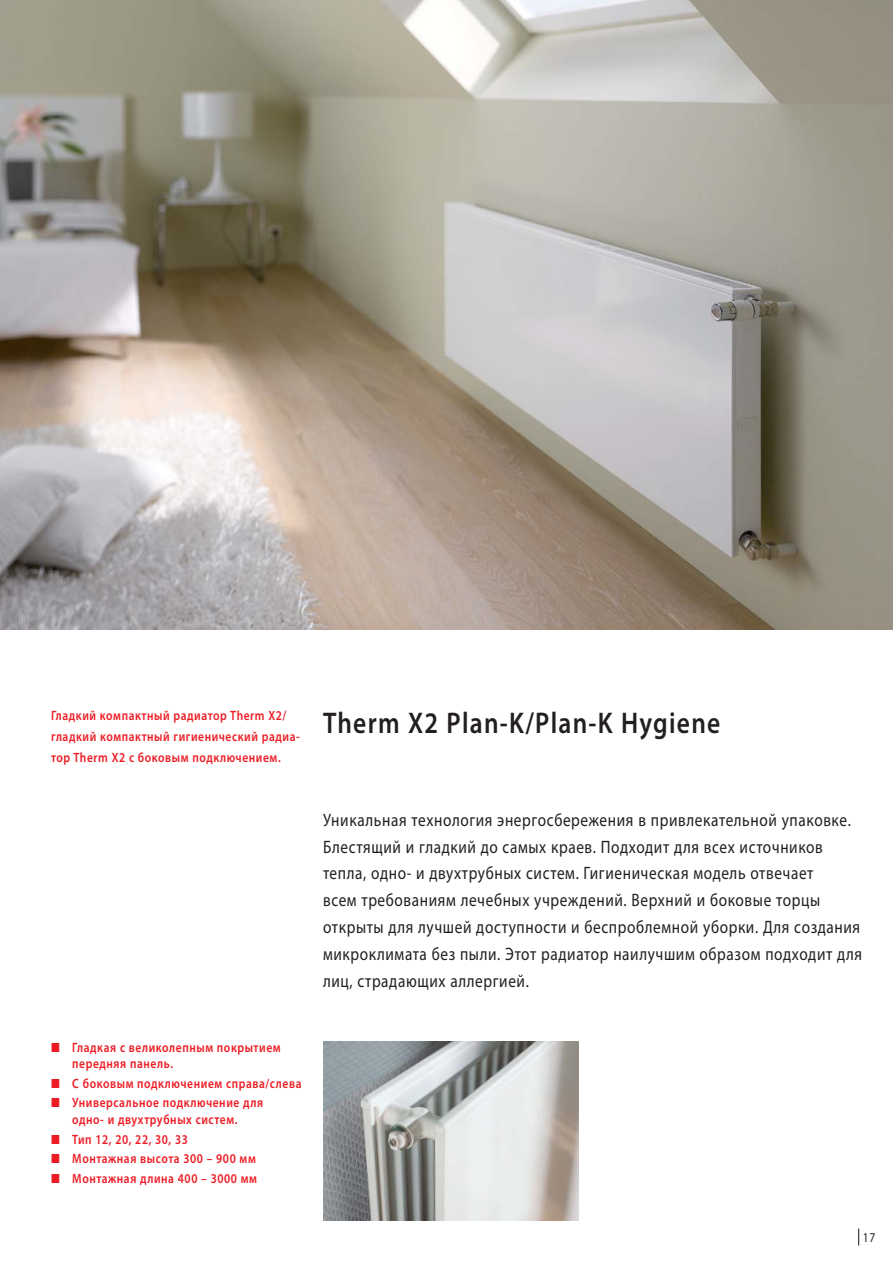
<style>
.page{position:relative;width:893px;height:1263px;background:#fff}
.page>*{position:absolute;margin:0;border:0;box-sizing:border-box;transform-origin:0 0}
.t1{font:600 30px "Myriad Pro";letter-spacing:.05em;color:#231f20;scale:.85 1}
.t2{font:18px/27px "Myriad Pro";letter-spacing:.04em;color:#231f20;scale:.85 1}
.t3{font:600 13.5px/19.6px "Myriad Pro";letter-spacing:.05em;color:#ed1c24;scale:.85 1}
.t4{font:13.5px "Myriad Pro";color:#231f20;scale:.85 1}
</style>
<div class="page">
<svg style="left:858px;top:1229px;width:1px;height:17px"></svg>
<img style="left:0;top:0;width:893px;height:629px">
<img style="left:323px;top:1042px;width:255px;height:178px">
<p class="t3" style="left:51px;top:705px;width:294px;line-height:21px">Гладкий компактный радиатор Therm X2/ гладкий компактный гигиенический радиа&shy;тор Therm X2 с боковым подключением.</p>
<p class="t3" style="left:72px;top:1039px;width:247px;line-height:16.5px">Гладкая с великолепным покрытием передняя панель.</p>
<p class="t3" style="left:72px;top:1074px;width:271px">С боковым подключением справа/слева<br>Универсальное подключение для</p>
<p class="t3" style="left:72px;top:1110px;width:219px">одно- и двухтрубных систем.<br>Тип 12, 20, 22, 30, 33<br>Монтажная высота 300 – 900 мм<br>Монтажная длина 400 – 3000 мм</p>
<h1 class="t1" style="left:323px;top:707px;width:469px">Therm X2 Plan-K/Plan-K Hygiene</h1>
<p class="t2" style="left:323px;top:808px;width:636px">Уникальная технология энергосбережения в привлекательной упаковке.<br>Блестящий и гладкий до самых краев. Подходит для всех источников тепла, одно- и двухтрубных систем. Гигиеническая модель отвечает<br>всем требованиям лечебных учреждений. Верхний и боковые торцы открыты для лучшей доступности и беспроблемной уборки. Для создания микроклимата без пыли. Этот радиатор наилучшим образом подходит для лиц, страдающих аллергией.</p>
<p class="t4" style="left:863px;top:1232px;width:16px">17</p>
</div>
